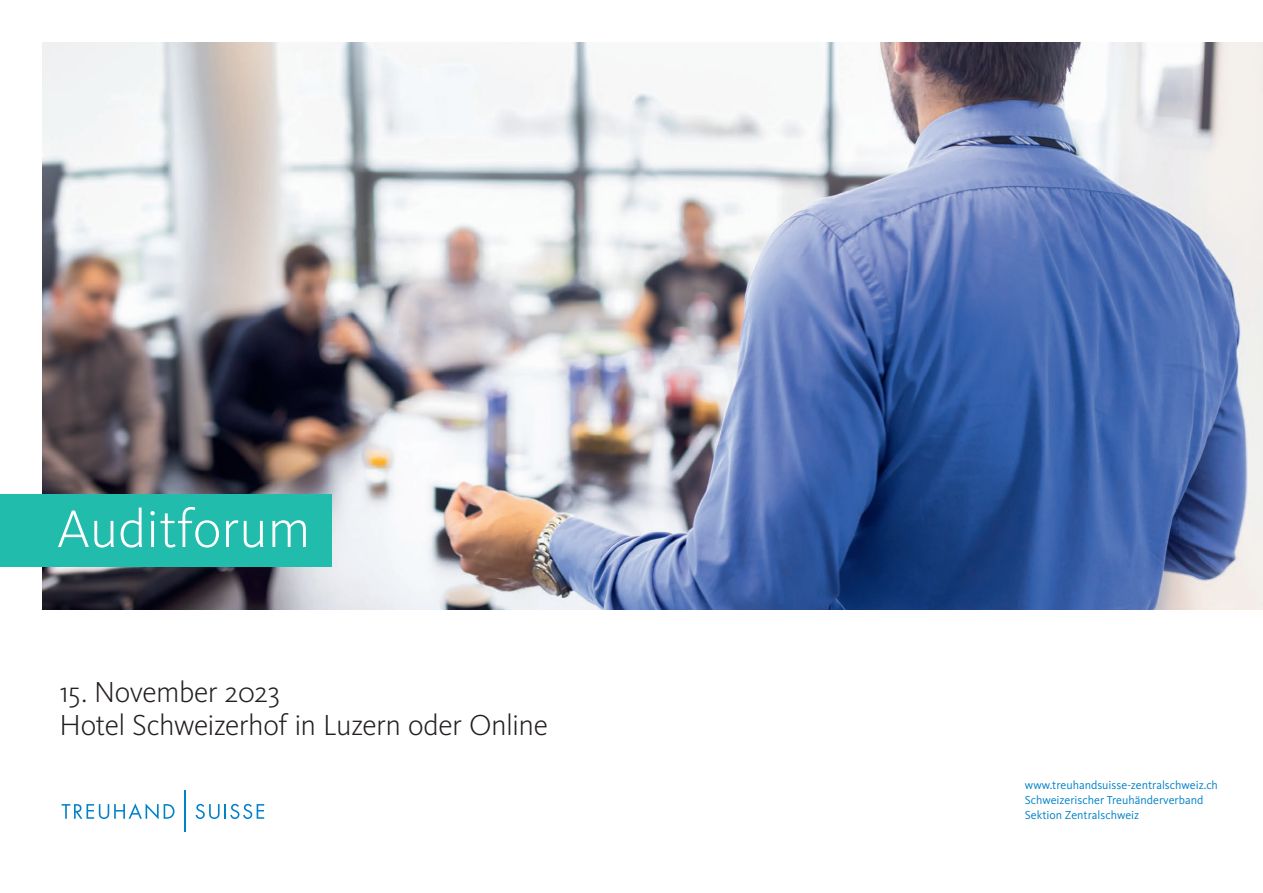
<style>
.page{position:relative;width:1263px;height:893px;background:#fff}
.page>*{position:absolute;margin:0;border:0;box-sizing:border-box;transform-origin:0 0}
.t1{font:300 54.75px "Kievit OT";color:#fff}
.t2{font:300 30px/33px "Kievit OT";letter-spacing:-.02em;color:#231f20}
.t3{font:12px/15px "Kievit OT";color:#0081c8}
</style>
<div class="page">
<img style="left:43px;top:43px;width:1220px;height:566px">
<svg style="left:62px;top:803px;width:112px;height:16px"></svg>
<svg style="left:196px;top:804px;width:68px;height:15px"></svg>
<hr style="left:185px;top:790px;width:1px;height:42px;background:#0081c8">
<div style="left:0;top:495px;width:332px;height:72px;background:#22bcac"></div>
<h1 class="t1" style="left:57px;top:496px;width:255px">Auditforum</h1>
<h2 class="t2" style="left:60px;top:675px;width:490px">15. November 2023<br>Hotel Schweizerhof in Luzern oder Online</h2>
<p class="t3" style="left:1025px;top:777px;width:195px">www.treuhandsuisse-zentralschweiz.ch<br>Schweizerischer Treuhänderverband<br>Sektion Zentralschweiz</p>
</div>
